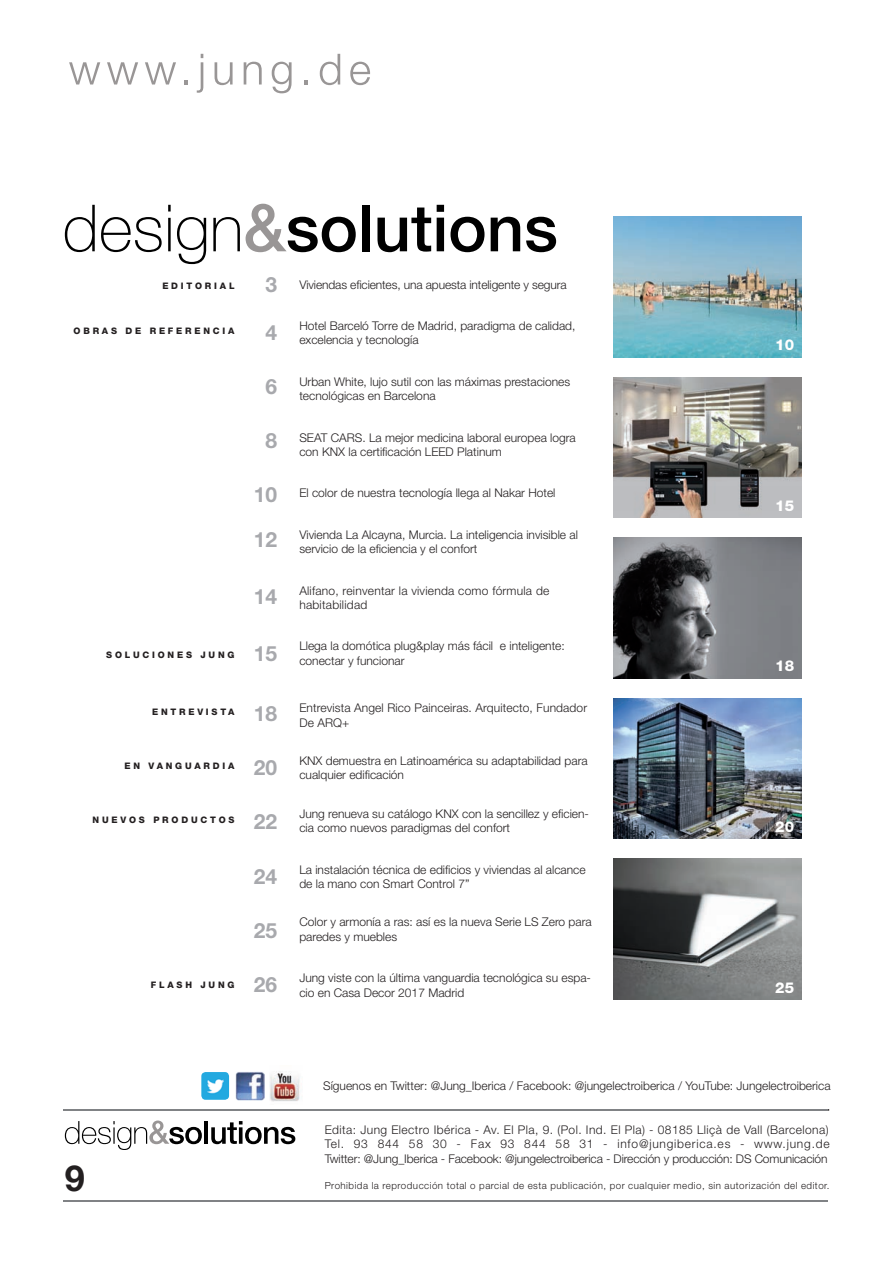
<style>
.page{position:relative;width:893px;height:1263px;background:#fff}
.page>*{position:absolute;margin:0;border:0;box-sizing:border-box;transform-origin:0 0}
.t1{font:700 36px "Helvetica Neue";color:#231f20}
.t2{font:700 21px/45px "Helvetica Neue";color:#a8a9ad}
.t3{font:800 15px "Helvetica Neue";letter-spacing:.01em;color:#fff}
.t4{font:300 12px/14.4px "Helvetica Neue";color:#231f20}
.t5{font:300 12px/14.4px "Helvetica Neue";letter-spacing:.02em;color:#231f20}
.t6{font:300 9.75px "Helvetica Neue";letter-spacing:.05em;color:#231f20}
.t7{font:800 9px "Helvetica Neue";letter-spacing:.31em;color:#231f20}
</style>
<div class="page">
<img style="left:613px;top:538px;width:188px;height:140px">
<svg style="left:69px;top:62px;width:31px;height:23px"></svg>
<svg style="left:107px;top:62px;width:31px;height:23px"></svg>
<svg style="left:145px;top:62px;width:31px;height:23px"></svg>
<svg style="left:184px;top:80px;width:4px;height:5px"></svg>
<svg style="left:197px;top:54px;width:6px;height:39px"></svg>
<svg style="left:215px;top:62px;width:18px;height:23px"></svg>
<svg style="left:244px;top:62px;width:18px;height:23px"></svg>
<svg style="left:272px;top:62px;width:20px;height:31px"></svg>
<svg style="left:304px;top:80px;width:4px;height:5px"></svg>
<svg style="left:320px;top:54px;width:20px;height:31px"></svg>
<svg style="left:350px;top:62px;width:20px;height:23px"></svg>
<svg style="left:65px;top:205px;width:30px;height:47px"></svg>
<svg style="left:101px;top:217px;width:61px;height:35px"></svg>
<hr style="left:168px;top:218px;width:3px;height:33px;background:#000">
<svg style="left:168px;top:205px;width:3px;height:6px"></svg>
<svg style="left:177px;top:217px;width:29px;height:48px"></svg>
<svg style="left:213px;top:217px;width:27px;height:34px"></svg>
<svg style="left:246px;top:204px;width:110px;height:48px"></svg>
<div style="left:362px;top:205px;width:7px;height:46px;background:#000"></div>
<svg style="left:377px;top:208px;width:54px;height:44px"></svg>
<svg style="left:437px;top:205px;width:7px;height:46px"></svg>
<svg style="left:450px;top:217px;width:34px;height:35px"></svg>
<svg style="left:491px;top:217px;width:29px;height:34px"></svg>
<svg style="left:526px;top:217px;width:30px;height:35px"></svg>
<svg style="left:65px;top:1120px;width:137px;height:30px"></svg>
<hr style="left:204px;top:1121px;width:4px;height:23px;background:#000">
<svg style="left:211px;top:1121px;width:84px;height:23px"></svg>
<img style="left:613px;top:217px;width:188px;height:140px">
<img style="left:613px;top:377px;width:188px;height:140px">
<img style="left:613px;top:859px;width:188px;height:140px">
<img style="left:613px;top:698px;width:188px;height:140px">
<img style="left:201px;top:1072px;width:28px;height:28px">
<hr style="left:64px;top:1109px;width:765px;height:2px;background:#231f20">
<hr style="left:63px;top:1109px;width:764px;height:1px;background:#808285">
<hr style="left:63px;top:1200px;width:764px;height:1px;background:#808285">
<img style="left:235px;top:1071px;width:30px;height:29px">
<img style="left:270px;top:1071px;width:30px;height:31px">
<p class="t7" style="left:162px;top:281px;width:74px">EDITORIAL</p>
<p class="t7" style="left:74px;top:326px;width:162px">OBRAS DE REFERENCIA</p>
<p class="t7" style="left:106px;top:650px;width:130px">SOLUCIONES JUNG</p>
<p class="t7" style="left:152px;top:707px;width:84px">ENTREVISTA</p>
<p class="t7" style="left:124px;top:761px;width:112px">EN VANGUARDIA</p>
<p class="t7" style="left:93px;top:815px;width:143px">NUEVOS PRODUCTOS</p>
<p class="t7" style="left:151px;top:980px;width:85px">FLASH JUNG</p>
<h2 class="t2" style="left:265px;top:262px;width:7px">3</h2>
<h2 class="t2" style="left:265px;top:310px;width:7px">4</h2>
<h2 class="t2" style="left:265px;top:364px;width:7px">6</h2>
<h2 class="t2" style="left:265px;top:418px;width:7px">8</h2>
<h2 class="t2" style="left:254px;top:472px;width:25px">10<br>12</h2>
<h2 class="t2" style="left:254px;top:574px;width:19px">14</h2>
<h2 class="t2" style="left:254px;top:631px;width:19px">15</h2>
<h2 class="t2" style="left:254px;top:691px;width:19px">18</h2>
<h2 class="t2" style="left:254px;top:745px;width:19px">20</h2>
<h2 class="t2" style="left:254px;top:799px;width:25px">22</h2>
<h2 class="t2" style="left:254px;top:853px;width:19px">24</h2>
<h2 class="t2" style="left:254px;top:907px;width:19px">25</h2>
<h2 class="t2" style="left:254px;top:961px;width:19px">26</h2>
<p class="t4" style="left:299px;top:277px;width:269px">Viviendas eficientes, una apuesta inteligente y segura</p>
<p class="t4" style="left:299px;top:318px;width:278px">Hotel Barceló Torre de Madrid, paradigma de calidad, excelencia y tecnología</p>
<p class="t4" style="left:299px;top:374px;width:272px">Urban White, lujo sutil con las máximas prestaciones tecnológicas en Barcelona</p>
<p class="t4" style="left:299px;top:430px;width:278px">SEAT CARS. La mejor medicina laboral europea logra con KNX la certificación LEED Platinum</p>
<p class="t4" style="left:299px;top:486px;width:258px">El color de nuestra tecnología llega al Nakar Hotel</p>
<p class="t4" style="left:299px;top:527px;width:280px">Vivienda La Alcayna, Murcia. La inteligencia invisible al servicio de la eficiencia y el confort</p>
<p class="t5" style="left:299px;top:583px;width:252px">Alifano, reinventar la vivienda como fórmula de habitabilidad</p>
<p class="t4" style="left:299px;top:639px;width:267px">Llega la domótica plug&amp;play más fácil e inteligente: conectar y funcionar</p>
<p class="t4" style="left:299px;top:700px;width:289px">Entrevista Angel Rico Painceiras. Arquitecto, Fundador<br>De ARQ+</p>
<p class="t4" style="left:299px;top:753px;width:290px">KNX demuestra en Latinoamérica su adaptabilidad para cualquier edificación</p>
<p class="t4" style="left:299px;top:806px;width:291px">Jung renueva su catálogo KNX con la sencillez y eficien&shy;cia como nuevos paradigmas del confort</p>
<p class="t4" style="left:299px;top:862px;width:288px">La instalación técnica de edificios y viviendas al alcance de la mano con Smart Control 7”</p>
<p class="t4" style="left:299px;top:915px;width:294px">Color y armonía a ras: así es la nueva Serie LS Zero para paredes y muebles</p>
<p class="t4" style="left:299px;top:970px;width:293px">Jung viste con la última vanguardia tecnológica su espa&shy;cio en Casa Decor 2017 Madrid</p>
<p class="t3" style="left:775px;top:335px;width:21px">10</p>
<p class="t3" style="left:775px;top:497px;width:21px">15</p>
<p class="t3" style="left:775px;top:657px;width:21px">18</p>
<p class="t3" style="left:775px;top:818px;width:21px">20</p>
<p class="t3" style="left:775px;top:978px;width:21px">25</p>
<h1 class="t1" style="left:65px;top:1155px;width:12px">9</h1>
<p class="t4" style="left:323px;top:1078px;width:509px">Síguenos en Twitter: @Jung_Iberica / Facebook: @jungelectroiberica / YouTube: Jungelectroiberica</p>
<p class="t4" style="left:325px;top:1122px;width:506px;text-align:justify">Edita: Jung Electro Ibérica - Av. El Pla, 9. (Pol. Ind. El Pla) - 08185 Lliçà de Vall (Barcelona)<br>Tel. 93 844 58 30 - Fax 93 844 58 31 - info@jungiberica.es - www.jung.de Twitter: @Jung_Iberica - Facebook: @jungelectroiberica - Dirección y producción: DS Comunicación</p>
<p class="t6" style="left:325px;top:1179px;width:506px">Prohibida la reproducción total o parcial de esta publicación, por cualquier medio, sin autorización del editor.</p>
</div>
